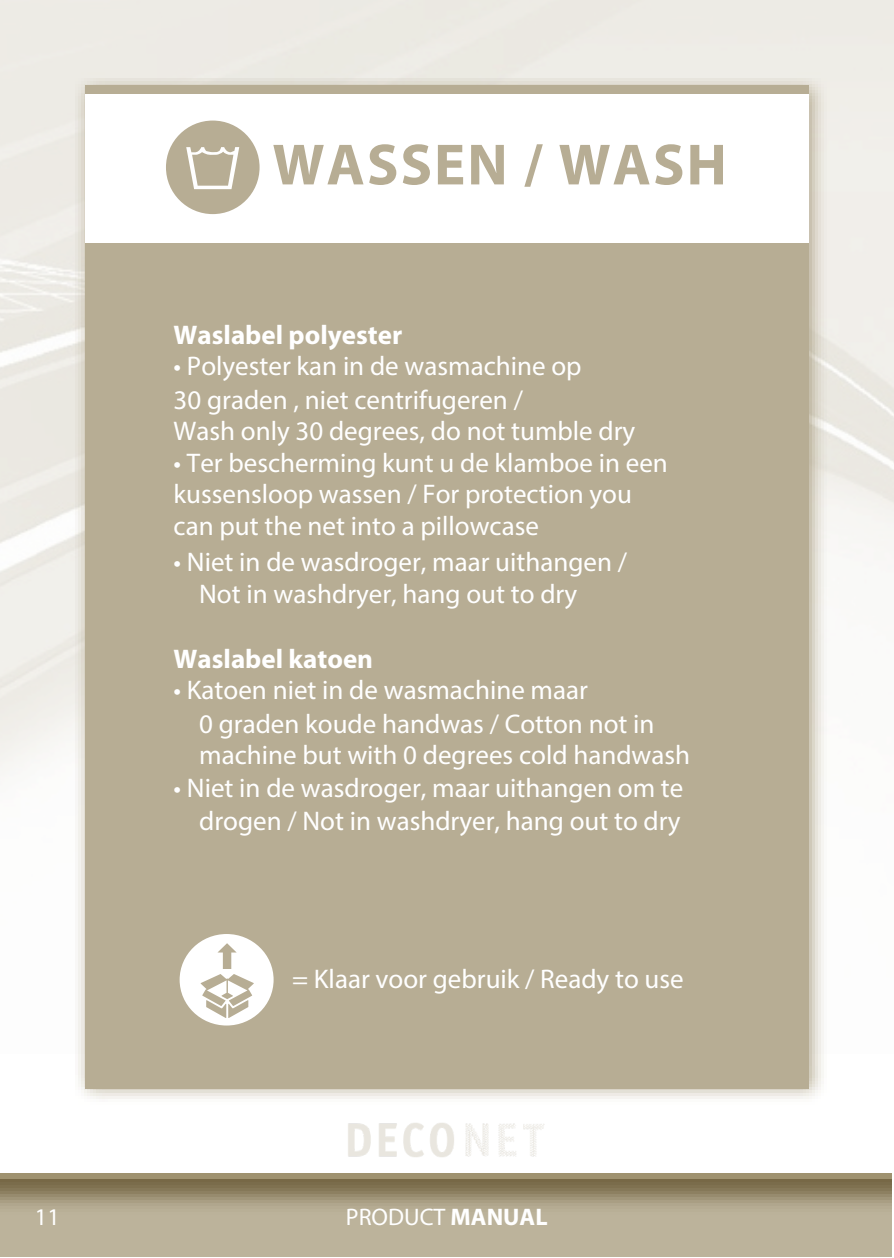
<style>
.page{position:relative;width:894px;height:1258px;background:#fff}
.page>*{position:absolute;margin:0;border:0;box-sizing:border-box;transform-origin:0 0}
.t1{font:700 58.5px "Myriad Pro";letter-spacing:.035em;color:#b7ad94}
.t2{font:27px/31.5px "Myriad Pro";color:#fff}
.t3{font:700 27px "Myriad Pro";color:#fff}
.t4{font:24px "Myriad Pro";color:#fff}
.s1{font-weight:700}
</style>
<div class="page">
<img style="left:0;top:1173px;width:891px;height:83px">
<img style="left:348px;top:1123px;width:197px;height:34px">
<img style="left:75px;top:72px;width:754px;height:1027px">
<div style="left:85px;top:85px;width:723px;height:999px;background:#fff"></div>
<div style="left:85px;top:85px;width:723px;height:9px;background:#b7ad94"></div>
<div style="left:85px;top:244px;width:723px;height:845px;background:#b7ad94"></div>
<div style="left:166px;top:121px;width:93px;height:93px;background:#b7ad94;border-radius:50%"></div>
<svg style="left:186px;top:147px;width:53px;height:42px"></svg>
<div style="left:179px;top:934px;width:94px;height:91px;background:#fff;border-radius:50%"></div>
<svg style="left:200px;top:943px;width:54px;height:75px"></svg>
<h2 class="t1" style="left:272px;top:141px;width:456px">WASSEN / WASH</h2>
<h2 class="t3" style="left:173px;top:323px;width:230px">Waslabel polyester</h2>
<h2 class="t2" style="left:173px;top:353px;width:409px">• Polyester kan in de wasmachine op</h2>
<h2 class="t2" style="left:173px;top:386px;width:463px">30 graden , niet centrifugeren /<br>Wash only 30 degrees, do not tumble dry</h2>
<h2 class="t2" style="left:173px;top:449px;width:495px">• Ter bescherming kunt u de klamboe in een kussensloop wassen / For protection you can put the net into a pillowcase</h2>
<h2 class="t2" style="left:173px;top:548px;width:455px">• Niet in de wasdroger, maar uithangen /</h2>
<h2 class="t2" style="left:199px;top:580px;width:379px">Not in washdryer, hang out to dry</h2>
<h2 class="t3" style="left:173px;top:647px;width:201px">Waslabel katoen</h2>
<h2 class="t2" style="left:173px;top:677px;width:416px">• Katoen niet in de wasmachine maar</h2>
<p class="t2" style="left:199px;top:710px;width:492px">0 graden koude handwas / Cotton not in machine but with 0 degrees cold handwash</p>
<p class="t2" style="left:173px;top:775px;width:511px">• Niet in de wasdroger, maar uithangen om te</p>
<p class="t2" style="left:199px;top:807px;width:482px">drogen / Not in washdryer, hang out to dry</p>
<h2 class="t2" style="left:292px;top:965px;width:393px">= Klaar voor gebruik / Ready to use</h2>
<h1 class="t4" style="left:35px;top:1206px;width:26px">11</h1>
<h2 class="t4" style="left:346px;top:1206px;width:203px">PRODUCT <span class="s1">MANUAL</span></h2>
</div>
